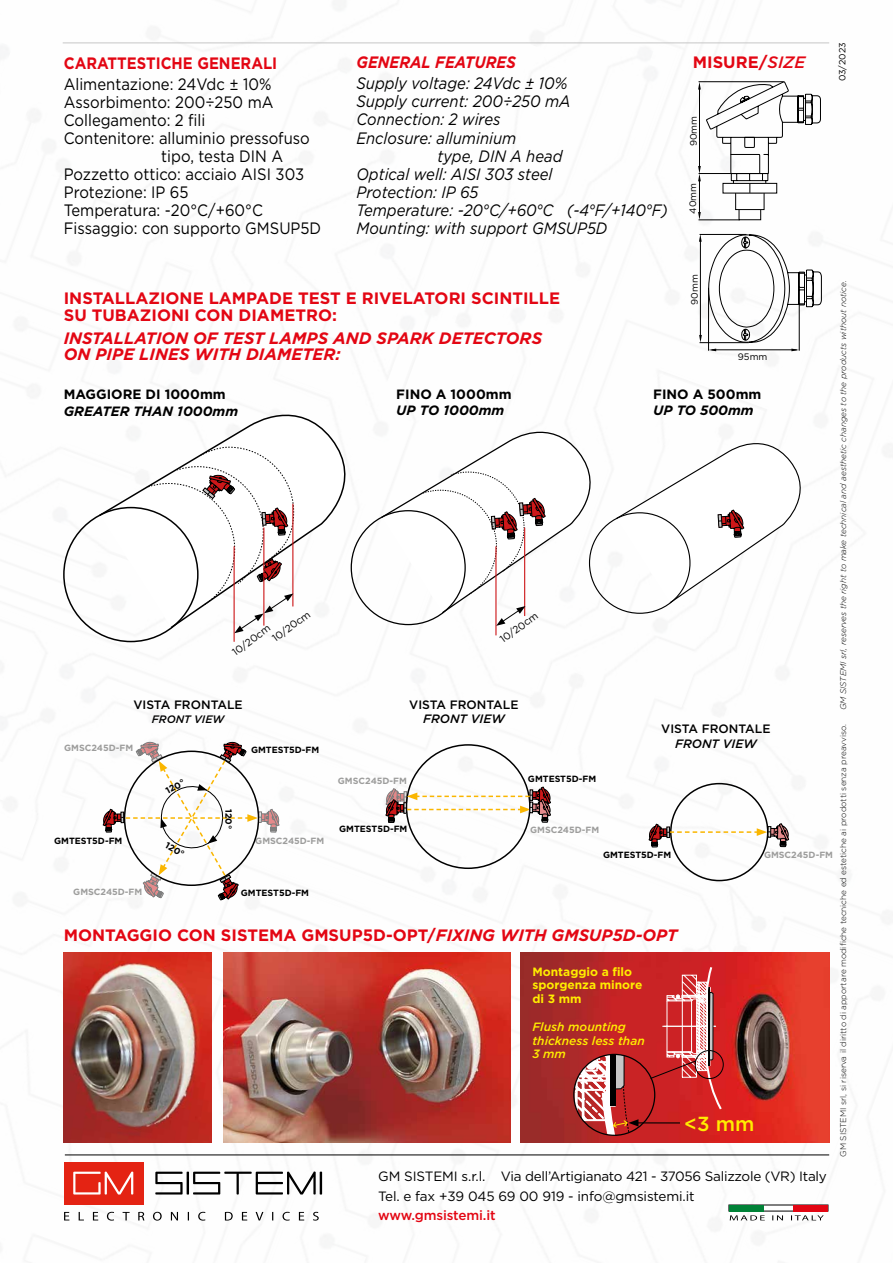
<style>
.page{position:relative;width:893px;height:1263px;background:#fff}
.page>*{position:absolute;margin:0;border:0;box-sizing:border-box;transform-origin:0 0}
.t1{font:500 20.4px "Gotham";color:#ffed00}
.t2{font:16.5px "Gotham";color:#000;scale:.9 1}
.t3{font:italic 16.5px "Gotham";color:#000;scale:.9 1}
.t4{font:700 16.5px/16.5px "Gotham";color:#e30613}
.t5{font:italic 700 16.5px/16.5px "Gotham";color:#e30613}
.t6{font:700 16.5px "Gotham";color:#e30613;scale:.9 1}
.t7{font:italic 700 16.5px "Gotham";color:#e30613;scale:.9 1}
.t8{font:13.5px/19.5px "Gotham";letter-spacing:-.02em;color:#000}
.t9{font:700 13.5px "Gotham";color:#000}
.t10{font:italic 700 13.5px "Gotham";color:#000}
.t11{font:500 13.5px "Gotham";letter-spacing:-.01em;color:#e30613}
.t12{font:500 12.15px "Gotham";color:#000}
.t13{font:italic 500 12.15px "Gotham";color:#000}
.t14{font:700 12px/13.5px "Gotham";color:#ffed00}
.t15{font:italic 500 12px/13.5px "Gotham";color:#ffed00}
.t16{font:italic 500 10.8px "Gotham";color:#000}
.t17{font:10.2px/12.5px "Gotham";color:#000}
.t18{font:9.3px "Gotham";color:#000}
.t19{font:700 9px "Gotham";color:#000}
.t20{font:700 9px "Gotham";color:#9d9d9c}
.t21{font:9px "Gotham";letter-spacing:-.005em;color:#000}
.t22{font:300 8.25px "Gotham";color:#000}
.t23{font:italic 300 8.25px "Gotham";color:#000}
.s1{font-weight:500;font-style:italic}
.s2{font-style:italic}
</style>
<div class="page">
<img style="left:1px;top:0;width:829px;height:1245px">
<hr style="left:63px;top:43px;width:766px;height:1px;background:#c6c6c6">
<div style="left:64px;top:1162px;width:80px;height:43px;background:#e42313"></div>
<svg style="left:155px;top:1171px;width:167px;height:23px"></svg>
<svg style="left:73px;top:1171px;width:60px;height:23px"></svg>
<svg style="left:64px;top:1212px;width:255px;height:8px"></svg>
<svg style="left:730px;top:1215px;width:94px;height:5px"></svg>
<div style="left:729px;top:1205px;width:99px;height:6px;background:#fff"></div>
<div style="left:729px;top:1205px;width:34px;height:6px;background:#008237"></div>
<div style="left:794px;top:1205px;width:34px;height:6px;background:#e30613"></div>
<hr style="left:65px;top:1154px;width:764px;height:1px;background:#000">
<svg style="left:615px;top:429px;width:202px;height:175px"></svg>
<hr style="left:495px;top:546px;width:1px;height:89px;background:#cd1719">
<svg style="left:382px;top:416px;width:226px;height:210px"></svg>
<svg style="left:385px;top:786px;width:166px;height:37px"></svg>
<svg style="left:648px;top:823px;width:141px;height:24px"></svg>
<svg style="left:102px;top:742px;width:178px;height:158px"></svg>
<svg style="left:98px;top:396px;width:270px;height:233px"></svg>
<hr style="left:234px;top:546px;width:1px;height:96px;background:#cd1719">
<svg style="left:146px;top:447px;width:148px;height:186px"></svg>
<img style="left:64px;top:952px;width:148px;height:190px">
<img style="left:223px;top:952px;width:287px;height:190px">
<svg style="left:708px;top:234px;width:114px;height:109px"></svg>
<hr style="left:708px;top:288px;width:1px;height:63px;background:#000">
<hr style="left:799px;top:305px;width:1px;height:46px;background:#000">
<hr style="left:712px;top:350px;width:85px;height:1px;background:#000">
<hr style="left:699px;top:234px;width:47px;height:1px;background:#000">
<hr style="left:699px;top:342px;width:50px;height:1px;background:#000">
<hr style="left:700px;top:238px;width:1px;height:102px;background:#000">
<svg style="left:699px;top:234px;width:3px;height:8px"></svg>
<svg style="left:699px;top:335px;width:3px;height:8px"></svg>
<svg style="left:708px;top:349px;width:8px;height:2px"></svg>
<svg style="left:791px;top:349px;width:8px;height:2px"></svg>
<div style="left:736px;top:184px;width:28px;height:26px;background:#fff"></div>
<div style="left:735px;top:183px;width:29px;height:27px;border:1px solid #000"></div>
<hr style="left:698px;top:220px;width:42px;height:1px;background:#000">
<hr style="left:699px;top:176px;width:1px;height:41px;background:#000">
<svg style="left:698px;top:212px;width:3px;height:8px"></svg>
<svg style="left:698px;top:81px;width:123px;height:113px"></svg>
<img style="left:520px;top:952px;width:309px;height:190px">
<svg style="left:574px;top:937px;width:150px;height:198px;background:#c84a4b"></svg>
<p class="t6" style="left:64px;top:52px;width:239px">CARATTESTICHE GENERALI</p>
<p class="t2" style="left:64px;top:73px;width:232px">Alimentazione: 24Vdc ± 10%</p>
<p class="t2" style="left:64px;top:91px;width:235px">Assorbimento: 200÷250 mA</p>
<p class="t2" style="left:64px;top:109px;width:159px">Collegamento: 2 fili</p>
<p class="t2" style="left:64px;top:127px;width:275px">Contenitore: alluminio pressofuso</p>
<p class="t2" style="left:161px;top:145px;width:137px">tipo, testa DIN A</p>
<p class="t2" style="left:64px;top:163px;width:269px">Pozzetto ottico: acciaio AISI 303</p>
<p class="t2" style="left:64px;top:181px;width:140px">Protezione: IP 65</p>
<p class="t2" style="left:64px;top:199px;width:223px">Temperatura: -20°C/+60°C</p>
<p class="t2" style="left:64px;top:217px;width:288px">Fissaggio: con supporto GMSUP5D</p>
<p class="t7" style="left:356px;top:52px;width:179px">GENERAL FEATURES</p>
<p class="t3" style="left:356px;top:73px;width:236px">Supply voltage: 24Vdc ± 10%</p>
<p class="t3" style="left:356px;top:91px;width:239px">Supply current: 200÷250 mA</p>
<p class="t3" style="left:356px;top:109px;width:162px">Connection: 2 wires</p>
<p class="t3" style="left:356px;top:127px;width:179px">Enclosure: alluminium</p>
<p class="t3" style="left:437px;top:145px;width:140px">type, DIN A head</p>
<p class="t3" style="left:356px;top:163px;width:219px">Optical well: AISI 303 steel</p>
<p class="t3" style="left:356px;top:181px;width:137px">Protection: IP 65</p>
<p class="t3" style="left:356px;top:199px;width:348px">Temperature: -20°C/+60°C (-4°F/+140°F)</p>
<p class="t3" style="left:356px;top:217px;width:280px">Mounting: with support GMSUP5D</p>
<p class="t4" style="left:64px;top:290px;width:498px">INSTALLAZIONE LAMPADE TEST E RIVELATORI SCINTILLE<br>SU TUBAZIONI CON DIAMETRO:</p>
<p class="t5" style="left:64px;top:330px;width:480px">INSTALLATION OF TEST LAMPS AND SPARK DETECTORS<br>ON PIPE LINES WITH DIAMETER:</p>
<p class="t4" style="left:693px;top:54px;width:114px">MISURE/<span class="s1">SIZE</span></p>
<p class="t18" style="left:688px;top:146px;width:32px;rotate:-90deg">90mm</p>
<p class="t18" style="left:687px;top:214px;width:32px;rotate:-90deg">40mm</p>
<p class="t18" style="left:689px;top:305px;width:32px;rotate:-90deg">90mm</p>
<p class="t18" style="left:738px;top:351px;width:31px">95mm</p>
<p class="t9" style="left:64px;top:385px;width:163px">MAGGIORE DI 1000mm</p>
<p class="t10" style="left:64px;top:402px;width:176px">GREATER THAN 1000mm</p>
<p class="t9" style="left:396px;top:385px;width:117px">FINO A 1000mm</p>
<p class="t10" style="left:396px;top:402px;width:110px">UP TO 1000mm</p>
<p class="t17" style="left:262px;top:624px;width:46px;text-indent:-40px;rotate:-36deg">10/20cm<br>10/20cm</p>
<p class="t17" style="left:497px;top:635px;width:46px;rotate:-36deg">10/20cm</p>
<p class="t12" style="left:133px;top:698px;width:111px">VISTA FRONTALE</p>
<p class="t12" style="left:409px;top:697px;width:111px">VISTA FRONTALE</p>
<p class="t9" style="left:653px;top:385px;width:110px">FINO A 500mm</p>
<p class="t10" style="left:653px;top:402px;width:102px">UP TO 500mm</p>
<p class="t21" style="left:837px;top:81px;width:40px;rotate:-90deg">03/2023</p>
<p class="t23" style="left:838px;top:710px;width:431px;rotate:-90deg">GM SISTEMI srl, reserves the right to make technical and aesthetic changes to the products without notice.</p>
<p class="t13" style="left:423px;top:711px;width:83px">FRONT VIEW</p>
<p class="t16" style="left:152px;top:712px;width:74px">FRONT VIEW</p>
<p class="t12" style="left:661px;top:722px;width:111px">VISTA FRONTALE</p>
<p class="t22" style="left:838px;top:1157px;width:434px;rotate:-90deg">GM SISTEMI srl, si riserva il diritto di apportare modifiche tecniche ed estetiche ai prodotti senza preavviso.</p>
<p class="t13" style="left:675px;top:736px;width:83px">FRONT VIEW</p>
<p class="t20" style="left:64px;top:742px;width:71px">GMSC245D-FM</p>
<p class="t19" style="left:251px;top:744px;width:70px">GMTEST5D-FM</p>
<p class="t19" style="left:528px;top:773px;width:70px">GMTEST5D-FM</p>
<p class="t20" style="left:338px;top:775px;width:71px">GMSC245D-FM</p>
<p class="t19" style="left:163px;top:786px;width:22px;rotate:-28deg">120°</p>
<p class="t19" style="left:235px;top:809px;width:22px;rotate:90deg">120°</p>
<p class="t19" style="left:339px;top:822px;width:70px">GMTEST5D-FM</p>
<p class="t20" style="left:530px;top:823px;width:71px">GMSC245D-FM</p>
<p class="t19" style="left:54px;top:834px;width:70px">GMTEST5D-FM</p>
<p class="t20" style="left:255px;top:834px;width:71px">GMSC245D-FM</p>
<p class="t19" style="left:169px;top:839px;width:22px;rotate:30deg">120°</p>
<p class="t19" style="left:603px;top:849px;width:70px">GMTEST5D-FM</p>
<p class="t20" style="left:764px;top:849px;width:71px">GMSC245D-FM</p>
<p class="t20" style="left:73px;top:886px;width:71px">GMSC245D-FM</p>
<p class="t19" style="left:241px;top:887px;width:70px">GMTEST5D-FM</p>
<p class="t4" style="left:64px;top:927px;width:615px">MONTAGGIO CON SISTEMA GMSUP5D-OPT/<span class="s2">FIXING WITH GMSUP5D-OPT</span></p>
<p class="t14" style="left:532px;top:965px;width:112px">Montaggio a filo sporgenza minore di 3 mm</p>
<p class="t15" style="left:532px;top:1020px;width:114px">Flush mounting thickness less than<br>3 mm</p>
<p class="t1" style="left:684px;top:1112px;width:72px">&lt;3 mm</p>
<p class="t8" style="left:378px;top:1166px;width:450px">GM SISTEMI s.r.l. Via dell’Artigianato 421 - 37056 Salizzole (VR) Italy<br>Tel. e fax +39 045 69 00 919 - info@gmsistemi.it</p>
<p class="t11" style="left:378px;top:1207px;width:119px">www.gmsistemi.it</p>
</div>
